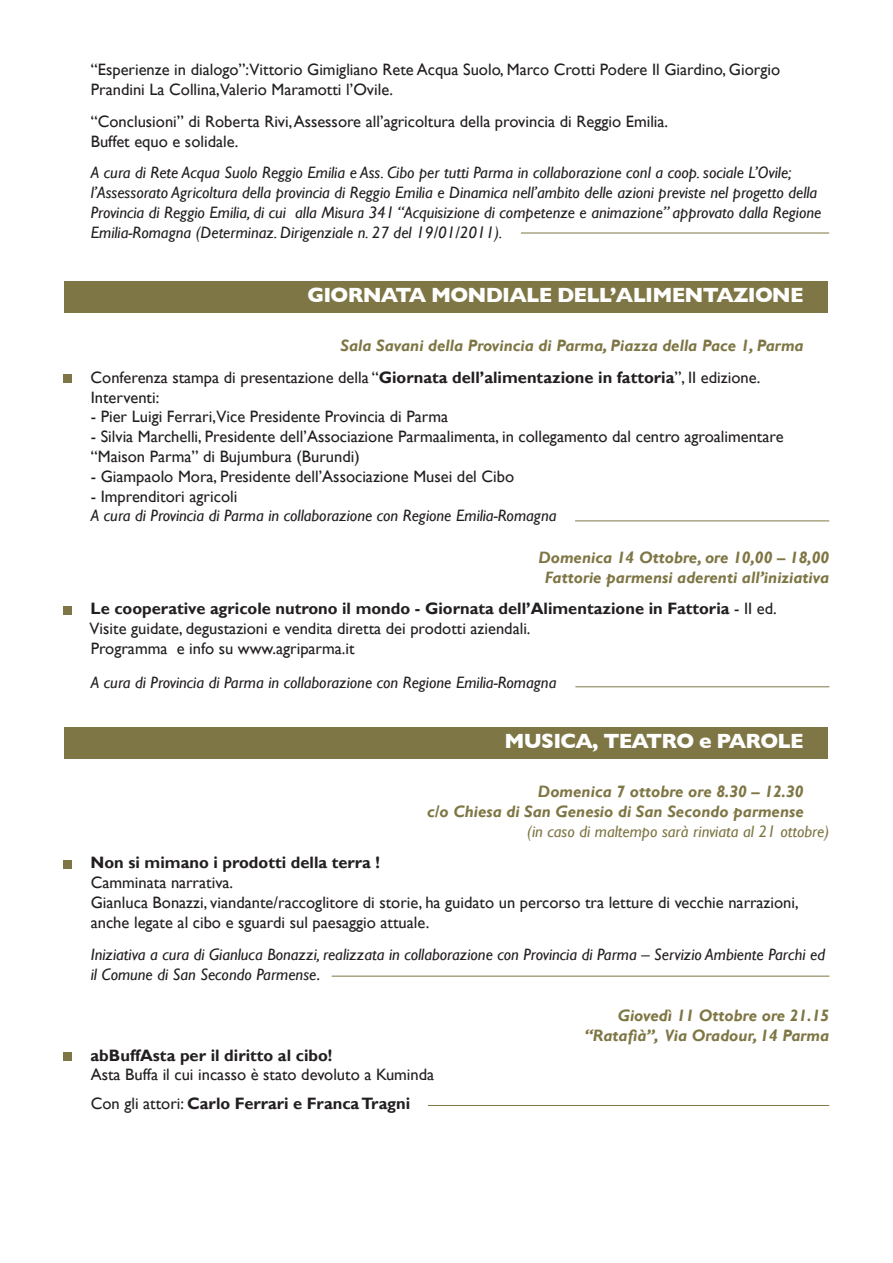
<style>
.page{position:relative;width:893px;height:1263px;background:#fff}
.page>*{position:absolute;margin:0;border:0;box-sizing:border-box;transform-origin:0 0}
.t1{font:700 21px "Gill Sans";letter-spacing:-.035em;color:#fff}
.t2{font:16.5px/19.8px "Gill Sans";color:#231f20}
.t3{font:italic 16.5px/19.8px "Gill Sans";color:#231f20}
.t4{font:italic 700 16.5px/19.8px "Gill Sans";color:#7e7644;text-align:right}
.t5{font:700 16.5px "Gill Sans";color:#231f20}
.t6{font:italic 16.5px "Gill Sans";color:#7e7644}
.s1{font-weight:400;font-style:normal;color:#231f20}
.s2{font-style:normal;color:#231f20}
.s3{font-weight:700}
.s4{font-style:normal}
</style>
<div class="page">
<div style="left:64px;top:281px;width:764px;height:31px;background:#7e7644"></div>
<div style="left:65px;top:727px;width:763px;height:32px;background:#7e7644"></div>
<div style="left:64px;top:374px;width:8px;height:9px;background:#7e7644"></div>
<div style="left:64px;top:606px;width:8px;height:8px;background:#7e7644"></div>
<div style="left:64px;top:860px;width:8px;height:8px;background:#7e7644"></div>
<div style="left:64px;top:1052px;width:8px;height:8px;background:#7e7644"></div>
<hr style="left:521px;top:233px;width:308px;height:1px;background:#7e7644">
<hr style="left:575px;top:521px;width:254px;height:1px;background:#7e7644">
<hr style="left:575px;top:686px;width:254px;height:1px;background:#7e7644">
<hr style="left:332px;top:976px;width:497px;height:1px;background:#7e7644">
<hr style="left:428px;top:1105px;width:401px;height:1px;background:#7e7644">
<p class="t2" style="left:91px;top:60px;width:691px">“Esperienze in dialogo”:Vittorio Gimigliano Rete Acqua Suolo, Marco Crotti Podere Il Giardino, Giorgio<br>Prandini La Collina,Valerio Maramotti l’Ovile.</p>
<p class="t2" style="left:91px;top:112px;width:579px">“Conclusioni” di Roberta Rivi, Assessore all’agricoltura della provincia di Reggio Emilia.<br>Buffet equo e solidale.</p>
<p class="t3" style="left:91px;top:163px;width:732px">A cura di Rete Acqua Suolo Reggio Emilia e Ass. Cibo per tutti Parma in collaborazione conl a coop. sociale L’Ovile; l’Assessorato Agricoltura della provincia di Reggio Emilia e Dinamica nell’ambito delle azioni previste nel progetto della Provincia di Reggio Emilia, di cui alla Misura 341 “Acquisizione di competenze e animazione” approvato dalla Regione Emilia-Romagna (Determinaz. Dirigenziale n. 27 del 19/01/2011).</p>
<p class="t1" style="left:307px;top:283px;width:498px">GIORNATA MONDIALE DELL’ALIMENTAZIONE</p>
<p class="t4" style="left:91px;top:330px;width:715px;line-height:31.8px;text-align:left;text-indent:250px">Sala Savani della Provincia di Parma, Piazza della Pace 1, Parma<br><span class="s1">Conferenza stampa di presentazione della “</span><span class="s2">Giornata dell’alimentazione in fattoria</span><span class="s1">”, II edizione.</span></p>
<p class="t2" style="left:91px;top:387px;width:70px">Interventi:</p>
<p class="t2" style="left:91px;top:407px;width:359px">- Pier Luigi Ferrari,Vice Presidente Provincia di Parma</p>
<p class="t2" style="left:91px;top:427px;width:694px">- Silvia Marchelli, Presidente dell’Associazione Parmaalimenta, in collegamento dal centro agroalimentare “Maison Parma” di Bujumbura (Burundi)</p>
<p class="t2" style="left:91px;top:467px;width:425px">- Giampaolo Mora, Presidente dell’Associazione Musei del Cibo</p>
<p class="t2" style="left:91px;top:486px;width:148px">- Imprenditori agricoli</p>
<p class="t3" style="left:91px;top:506px;width:467px">A cura di Provincia di Parma in collaborazione con Regione Emilia-Romagna</p>
<p class="t4" style="left:538px;top:548px;width:292px;text-align:center">Domenica 14 Ottobre, ore 10,00 – 18,00<br>Fattorie parmensi aderenti all’iniziativa</p>
<p class="t2" style="left:90px;top:599px;width:689px"><span class="s3">Le cooperative agricole nutrono il mondo - Giornata dell’Alimentazione in Fattoria</span> - II ed.<br>Visite guidate, degustazioni e vendita diretta dei prodotti aziendali.<br>Programma e info su www.agriparma.it</p>
<p class="t3" style="left:91px;top:672px;width:467px">A cura di Provincia di Parma in collaborazione con Regione Emilia-Romagna</p>
<p class="t1" style="left:504px;top:729px;width:301px">MUSICA, TEATRO E PAROLE</p>
<p class="t4" style="left:427px;top:782px;width:378px">Domenica 7 ottobre ore 8.30 – 12.30<br>c/o Chiesa di San Genesio di San Secondo parmense</p>
<p class="t6" style="left:527px;top:821px;width:303px">(in caso di maltempo sarà rinviata al 21 ottobre)</p>
<p class="t5" style="left:91px;top:853px;width:291px">Non si mimano i prodotti della terra !</p>
<p class="t2" style="left:91px;top:873px;width:709px">Camminata narrativa.<br>Gianluca Bonazzi, viandante/raccoglitore di storie, ha guidato un percorso tra letture di vecchie narrazioni, anche legate al cibo e sguardi sul paesaggio attuale.</p>
<p class="t3" style="left:91px;top:944px;width:736px">Iniziativa a cura di Gianluca Bonazzi, realizzata in collaborazione con Provincia di Parma – Servizio Ambiente Parchi ed il Comune di San Secondo Parmense<span class="s4">.</span></p>
<p class="t4" style="left:585px;top:1006px;width:246px">Giovedì 11 Ottobre ore 21.15 “Ratafià”, Via Oradour, 14 Parma</p>
<p class="t5" style="left:91px;top:1045px;width:243px">abBuffAsta per il diritto al cibo!</p>
<p class="t2" style="left:91px;top:1061px;width:345px;line-height:28.8px">Asta Buffa il cui incasso è stato devoluto a Kuminda<br>Con gli attori: <span class="s3">Carlo Ferrari e Franca Tragni</span></p>
</div>
